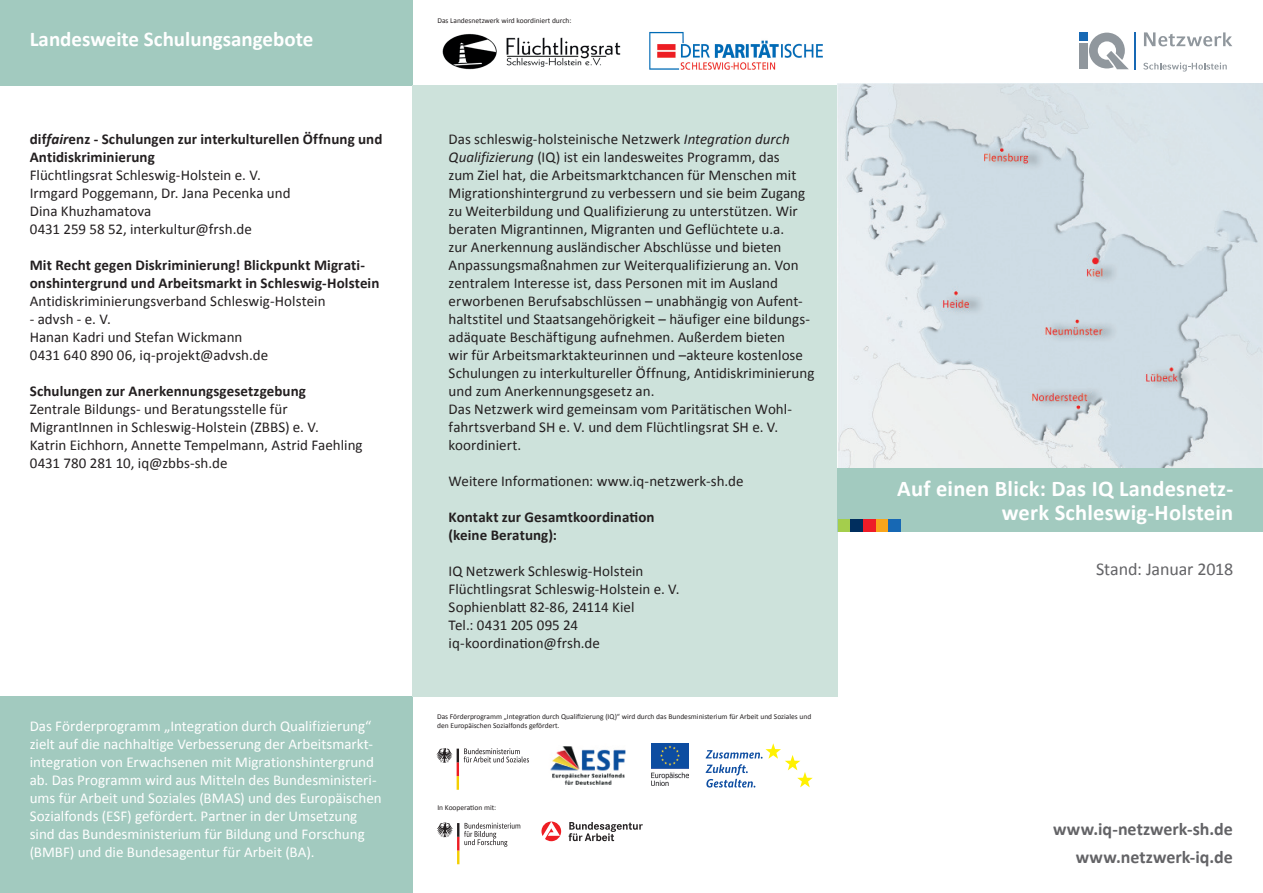
<style>
.page{position:relative;width:1263px;height:893px;background:#fff}
.page>*{position:absolute;margin:0;border:0;box-sizing:border-box;transform-origin:0 0}
.t1{font:700 22.5px/24px "Calibri";letter-spacing:.01em;color:#fff;text-align:right}
.t2{font:700 21px "Calibri";color:#fff}
.t3{font:700 18px "Calibri";color:#636366}
.t4{font:18px "Calibri";letter-spacing:-.01em;color:#636366}
.t5{font:15px/18px "Calibri";color:#231f20}
.t6{font:15px/18px "Calibri";color:#fff}
.t7{font:700 15px/18px "Calibri";letter-spacing:.005em;color:#231f20}
.t8{font:7.5px/9.1px "Calibri";color:#231f20}
.s1{font-style:italic}
</style>
<div class="page">
<div style="left:0;top:0;width:412px;height:85px;background:#a2cabf"></div>
<div style="left:0;top:696px;width:412px;height:197px;background:#a2cabf"></div>
<div style="left:412px;top:85px;width:426px;height:611px;background:#cde2db"></div>
<svg style="left:436px;top:748px;width:93px;height:42px"></svg>
<img style="left:550px;top:746px;width:76px;height:39px">
<svg style="left:437px;top:822px;width:83px;height:42px"></svg>
<svg style="left:569px;top:822px;width:74px;height:19px"></svg>
<svg style="left:541px;top:821px;width:20px;height:20px"></svg>
<img style="left:651px;top:743px;width:38px;height:42px">
<svg style="left:706px;top:743px;width:107px;height:44px"></svg>
<div style="left:838px;top:468px;width:425px;height:63px;background:#a2cabf"></div>
<div style="left:863px;top:519px;width:13px;height:12px;background:#ee1c28"></div>
<div style="left:838px;top:519px;width:12px;height:12px;background:#a4ce4c"></div>
<div style="left:876px;top:519px;width:13px;height:12px;background:#f9a51b"></div>
<div style="left:888px;top:519px;width:13px;height:12px;background:#1768b4"></div>
<div style="left:850px;top:519px;width:13px;height:12px;background:#002e5e"></div>
<div style="left:1079px;top:43px;width:9px;height:26px;background:#90979d"></div>
<div style="left:1079px;top:32px;width:9px;height:9px;background:#1768b4"></div>
<svg style="left:1089px;top:33px;width:40px;height:36px"></svg>
<hr style="left:1134px;top:32px;width:1px;height:37px;background:#1768b4">
<svg style="left:1143px;top:63px;width:84px;height:9px"></svg>
<svg style="left:1144px;top:32px;width:88px;height:14px"></svg>
<img style="left:838px;top:84px;width:425px;height:384px">
<img style="left:442px;top:33px;width:179px;height:37px">
<img style="left:649px;top:31px;width:174px;height:39px">
<h2 class="t2" style="left:30px;top:25px;width:285px">Landesweite Schulungsangebote</h2>
<p class="t7" style="left:30px;top:130px;width:354px">dif<span class="s1">fair</span>enz - Schulungen zur interkulturellen Öffnung und<br>Antidiskriminierung</p>
<p class="t5" style="left:30px;top:166px;width:262px">Flüchtlingsrat Schleswig-Holstein e. V.<br>Irmgard Poggemann, Dr. Jana Pecenka und Dina Khuzhamatova<br>0431 259 58 52, interkultur@frsh.de</p>
<p class="t7" style="left:30px;top:256px;width:351px">Mit Recht gegen Diskriminierung! Blickpunkt Migrati&shy;onshintergrund und Arbeitsmarkt in Schleswig-Holstein</p>
<p class="t5" style="left:30px;top:292px;width:297px">Antidiskriminierungsverband Schleswig-Holstein</p>
<p class="t5" style="left:30px;top:310px;width:240px">- advsh - e. V.<br>Hanan Kadri und Stefan Wickmann<br>0431 640 890 06, iq-projekt@advsh.de</p>
<p class="t7" style="left:30px;top:382px;width:278px">Schulungen zur Anerkennungsgesetzgebung</p>
<p class="t5" style="left:30px;top:400px;width:334px">Zentrale Bildungs- und Beratungsstelle für MigrantInnen in Schleswig-Holstein (ZBBS) e. V.<br>Katrin Eichhorn, Annette Tempelmann, Astrid Faehling 0431 780 281 10, iq@zbbs-sh.de</p>
<p class="t6" style="left:30px;top:717px;width:353px">Das Förderprogramm „Integration durch Qualifizierung“ zielt auf die nachhaltige Verbesserung der Arbeitsmarkt&shy;integration von Erwachsenen mit Migrationshintergrund ab. Das Programm wird aus Mitteln des Bundesministeri&shy;ums für Arbeit und Soziales (BMAS) und des Europäischen Sozialfonds (ESF) gefördert. Partner in der Umsetzung sind das Bundesministerium für Bildung und Forschung (BMBF) und die Bundesagentur für Arbeit (BA).</p>
<p class="t8" style="left:437px;top:16px;width:136px">Das Landesnetzwerk wird koordiniert durch:</p>
<p class="t5" style="left:449px;top:130px;width:367px">Das schleswig-holsteinische Netzwerk <span class="s1">Integration durch Qualifizierung</span> (IQ) ist ein landesweites Programm, das<br>zum Ziel hat, die Arbeitsmarktchancen für Menschen mit Migrationshintergrund zu verbessern und sie beim Zugang zu Weiterbildung und Qualifizierung zu unterstützen. Wir beraten Migrantinnen, Migranten und Geflüchtete u.a.<br>zur Anerkennung ausländischer Abschlüsse und bieten Anpassungsmaßnahmen zur Weiterqualifizierung an. Von zentralem Interesse ist, dass Personen mit im Ausland erworbenen Berufsabschlüssen – unabhängig von Aufent&shy;haltstitel und Staatsangehörigkeit – häufiger eine bildungs&shy;adäquate Beschäftigung aufnehmen. Außerdem bieten<br>wir für Arbeitsmarktakteurinnen und –akteure kostenlose Schulungen zu interkultureller Öffnung, Antidiskriminierung und zum Anerkennungsgesetz an.<br>Das Netzwerk wird gemeinsam vom Paritätischen Wohl&shy;fahrtsverband SH e. V. und dem Flüchtlingsrat SH e. V. koordiniert.</p>
<p class="t5" style="left:449px;top:472px;width:297px">Weitere Informationen: www.iq-netzwerk-sh.de</p>
<p class="t7" style="left:449px;top:508px;width:207px">Kontakt zur Gesamtkoordination (keine Beratung):</p>
<p class="t5" style="left:449px;top:562px;width:233px">IQ Netzwerk Schleswig-Holstein<br>Flüchtlingsrat Schleswig-Holstein e. V.<br>Sophienblatt 82-86, 24114 Kiel<br>Tel.: 0431 205 095 24 iq-koordination@frsh.de</p>
<p class="t8" style="left:437px;top:712px;width:376px">Das Förderprogramm „Integration durch Qualifizierung (IQ)“ wird durch das Bundesministerium für Arbeit und Soziales und den Europäischen Sozialfonds gefördert.</p>
<p class="t8" style="left:437px;top:803px;width:60px">In Kooperation mit:</p>
<h1 class="t1" style="left:897px;top:477px;width:338px">Auf einen Blick: Das IQ Landesnetz&shy;werk Schleswig-Holstein</h1>
<p class="t4" style="left:1096px;top:558px;width:138px">Stand: Januar 2018</p>
<p class="t3" style="left:1053px;top:818px;width:181px">www.iq-netzwerk-sh.de</p>
<p class="t3" style="left:1076px;top:845px;width:159px">www.netzwerk-iq.de</p>
</div>
